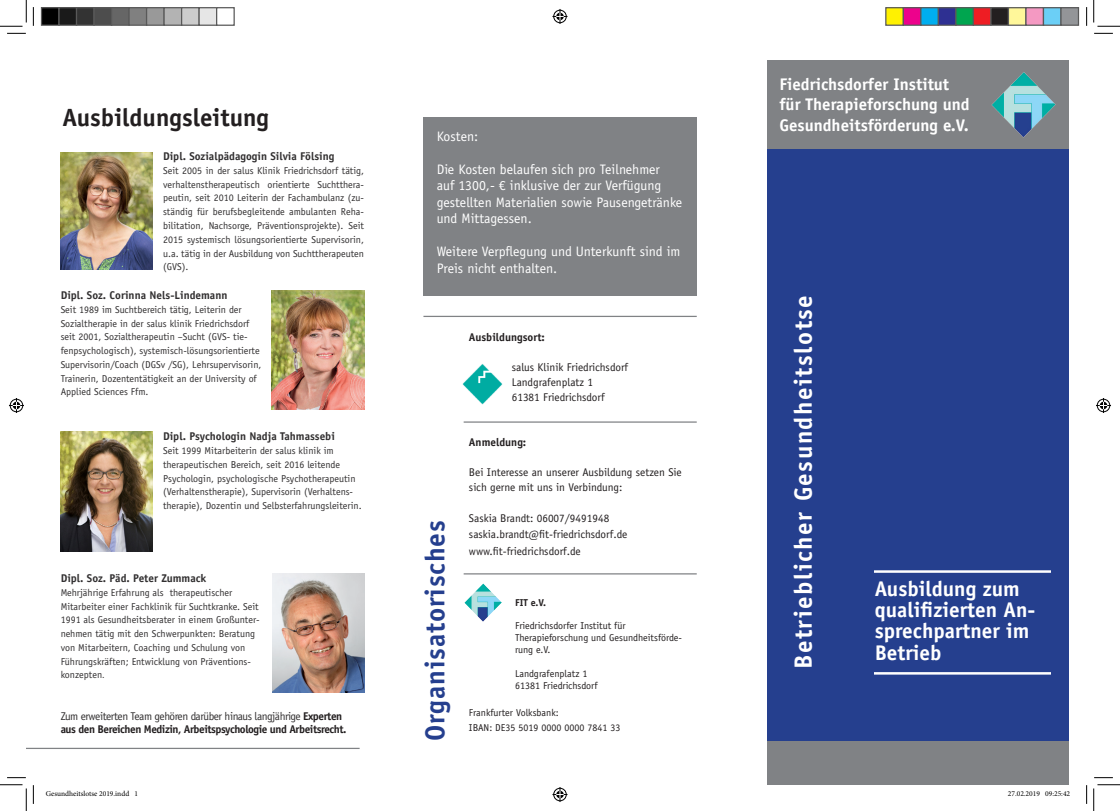
<style>
.page{position:relative;width:1120px;height:811px;background:#fff}
.page>*{position:absolute;margin:0;border:0;box-sizing:border-box;transform-origin:0 0}
.t1{font:700 27.5px "Officina Sans Std";letter-spacing:.03em;color:#253f8e}
.t2{font:700 25px "Officina Sans Std";letter-spacing:.06em;color:#fff}
.t3{font:700 25px "Officina Sans Std";color:#231f20}
.t4{font:700 21.25px/21.2px "Officina Sans Std";color:#fff}
.t5{font:700 16.88px/20.2px "Officina Sans Std";color:#fff}
.t6{font:13.75px/16.5px "Officina Sans Std";color:#fff}
.t7{font:11.25px/15px "Officina Sans Std";color:#231f20}
.t8{font:700 11.25px "Officina Sans Std";color:#312f30}
.t9{font:700 11.25px/12.5px "Officina Sans Std";letter-spacing:-.04em;color:#231f20}
.t10{font:700 11.25px "Officina Sans Std";color:#231f20}
.t11{font:10px/13.8px "Officina Sans Std";color:#312f30}
.t12{font:10px/12px "Officina Sans Std";color:#231f20}
.t13{font:700 10px "Officina Sans Std";color:#231f20}
.t14{font:7.5px "Minion Pro";color:#000}
.s1{font-family:"Calibri"}
.s2{font-weight:400;color:#312f30}
</style>
<div class="page">
<div style="left:767px;top:139px;width:301px;height:646px;background:#253f8e"></div>
<div style="left:767px;top:60px;width:301px;height:89px;background:#808285"></div>
<img style="left:992px;top:72px;width:64px;height:66px">
<svg style="left:874px;top:570px;width:195px;height:104px"></svg>
<div style="left:1051px;top:476px;width:17px;height:198px;background:#253f8e"></div>
<hr style="left:26px;top:748px;width:333px;height:1px;background:#808285">
<div style="left:423px;top:117px;width:273px;height:179px;background:#808285"></div>
<hr style="left:423px;top:316px;width:273px;height:1px;background:#808285">
<hr style="left:463px;top:421px;width:233px;height:2px;background:#808285">
<hr style="left:463px;top:573px;width:233px;height:1px;background:#808285">
<img style="left:464px;top:583px;width:38px;height:39px">
<div style="left:767px;top:741px;width:301px;height:44px;background:#808285"></div>
<img style="left:462px;top:364px;width:40px;height:40px">
<img style="left:272px;top:573px;width:92px;height:119px">
<img style="left:61px;top:152px;width:91px;height:118px">
<img style="left:272px;top:290px;width:92px;height:119px">
<img style="left:61px;top:431px;width:91px;height:121px">
<svg style="left:7px;top:33px;width:19px;height:1px"></svg>
<svg style="left:1094px;top:33px;width:18px;height:1px"></svg>
<svg style="left:7px;top:777px;width:19px;height:1px"></svg>
<svg style="left:1094px;top:777px;width:18px;height:1px"></svg>
<svg style="left:33px;top:7px;width:1px;height:19px"></svg>
<svg style="left:33px;top:785px;width:1px;height:19px"></svg>
<svg style="left:0;top:0;width:27px;height:27px"></svg>
<svg style="left:0;top:784px;width:27px;height:27px"></svg>
<svg style="left:1093px;top:0;width:26px;height:27px"></svg>
<svg style="left:1093px;top:784px;width:26px;height:27px"></svg>
<svg style="left:552px;top:9px;width:15px;height:15px"></svg>
<svg style="left:552px;top:787px;width:15px;height:15px"></svg>
<svg style="left:9px;top:398px;width:15px;height:15px"></svg>
<svg style="left:1096px;top:398px;width:14px;height:15px"></svg>
<div style="left:41px;top:8px;width:18px;height:17px;background:#000"></div>
<div style="left:41px;top:7px;width:19px;height:19px;border:1px solid #595959"></div>
<div style="left:59px;top:8px;width:17px;height:17px;background:#1a1a1a"></div>
<div style="left:58px;top:7px;width:19px;height:19px;border:1px solid #595959"></div>
<div style="left:76px;top:8px;width:18px;height:17px;background:#333"></div>
<div style="left:76px;top:7px;width:19px;height:19px;border:1px solid #595959"></div>
<div style="left:94px;top:8px;width:17px;height:17px;background:#4d4d4d"></div>
<div style="left:93px;top:7px;width:19px;height:19px;border:1px solid #595959"></div>
<div style="left:111px;top:8px;width:18px;height:17px;background:#666"></div>
<div style="left:111px;top:7px;width:19px;height:19px;border:1px solid #595959"></div>
<div style="left:129px;top:8px;width:17px;height:17px;background:#808080"></div>
<div style="left:128px;top:7px;width:19px;height:19px;border:1px solid #595959"></div>
<div style="left:146px;top:8px;width:18px;height:17px;background:#999"></div>
<div style="left:146px;top:7px;width:19px;height:19px;border:1px solid #595959"></div>
<div style="left:164px;top:8px;width:17px;height:17px;background:#b3b3b3"></div>
<div style="left:163px;top:7px;width:19px;height:19px;border:1px solid #595959"></div>
<div style="left:181px;top:8px;width:18px;height:17px;background:#ccc"></div>
<div style="left:181px;top:7px;width:19px;height:19px;border:1px solid #595959"></div>
<div style="left:199px;top:8px;width:17px;height:17px;background:#e6e6e6"></div>
<div style="left:198px;top:7px;width:19px;height:19px;border:1px solid #595959"></div>
<div style="left:216px;top:7px;width:19px;height:19px;border:1px solid #595959"></div>
<div style="left:885px;top:8px;width:18px;height:17px;background:#fff101"></div>
<div style="left:884px;top:7px;width:19px;height:19px;border:1px solid #595959"></div>
<div style="left:903px;top:8px;width:17px;height:17px;background:#ed028c"></div>
<div style="left:902px;top:7px;width:19px;height:19px;border:1px solid #595959"></div>
<div style="left:920px;top:8px;width:18px;height:17px;background:#00aeef"></div>
<div style="left:919px;top:7px;width:19px;height:19px;border:1px solid #595959"></div>
<div style="left:938px;top:8px;width:17px;height:17px;background:#2e3092"></div>
<div style="left:937px;top:7px;width:19px;height:19px;border:1px solid #595959"></div>
<div style="left:955px;top:8px;width:18px;height:17px;background:#00a54f"></div>
<div style="left:954px;top:7px;width:19px;height:19px;border:1px solid #595959"></div>
<div style="left:973px;top:8px;width:17px;height:17px;background:#ee1d23"></div>
<div style="left:972px;top:7px;width:19px;height:19px;border:1px solid #595959"></div>
<div style="left:990px;top:8px;width:18px;height:17px;background:#231f20"></div>
<div style="left:989px;top:7px;width:19px;height:19px;border:1px solid #595959"></div>
<div style="left:1008px;top:8px;width:17px;height:17px;background:#fff79a"></div>
<div style="left:1007px;top:7px;width:19px;height:19px;border:1px solid #595959"></div>
<div style="left:1025px;top:8px;width:18px;height:17px;background:#f499c2"></div>
<div style="left:1024px;top:7px;width:19px;height:19px;border:1px solid #595959"></div>
<div style="left:1043px;top:8px;width:17px;height:17px;background:#6bcff6"></div>
<div style="left:1042px;top:7px;width:19px;height:19px;border:1px solid #595959"></div>
<div style="left:1060px;top:8px;width:18px;height:17px;background:#939598"></div>
<div style="left:1059px;top:7px;width:19px;height:19px;border:1px solid #595959"></div>
<p class="t3" style="left:62px;top:102px;width:208px">Ausbildungsleitung</p>
<p class="t8" style="left:163px;top:149px;width:173px">Dipl. Sozialpädagogin Silvia Fölsing</p>
<p class="t11" style="left:163px;top:164px;width:202px;text-align:justify">Seit 2005 in der salus Klinik Friedrichsdorf tätig, verhaltenstherapeutisch orientierte Suchtthera&shy;peutin, seit 2010 Leiterin der Fachambulanz (zu&shy;ständig für berufsbegleitende ambulanten Reha&shy;bilitation, Nachsorge, Präventionsprojekte). Seit 2015 systemisch lösungsorientierte Supervisorin, u.a. tätig in der Ausbildung von Suchttherapeuten (GVS).</p>
<p class="t8" style="left:61px;top:288px;width:168px">Dipl. Soz. Corinna Nels-Lindemann</p>
<p class="t11" style="left:61px;top:303px;width:202px">Seit 1989 im Suchtbereich tätig, Leiterin der Sozialtherapie in der salus klinik Friedrichsdorf seit 2001, Sozialtherapeutin –Sucht (GVS- tie&shy;fenpsychologisch), systemisch-lösungsorientierte Supervisorin/Coach (DGSv /SG), Lehrsupervisorin, Trainerin, Dozententätigkeit an der University of Applied Sciences Ffm.</p>
<p class="t8" style="left:163px;top:430px;width:173px">Dipl. Psychologin Nadja Tahmassebi</p>
<p class="t11" style="left:163px;top:444px;width:200px">Seit 1999 Mitarbeiterin der salus klinik im therapeutischen Bereich, seit 2016 leitende Psychologin, psychologische Psychotherapeutin (Verhaltenstherapie), Supervisorin (Verhaltens&shy;therapie), Dozentin und Selbsterfahrungsleiterin.</p>
<p class="t8" style="left:61px;top:571px;width:147px">Dipl. Soz. Päd. Peter Zummack</p>
<p class="t11" style="left:61px;top:586px;width:200px">Mehrjährige Erfahrung als therapeutischer Mitarbeiter einer Fachklinik für Suchtkranke. Seit 1991 als Gesundheitsberater in einem Großunter&shy;nehmen tätig mit den Schwerpunkten: Beratung von Mitarbeitern, Coaching und Schulung von Führungskräften; Entwicklung von Präventions&shy;konzepten<span class="s1">.</span></p>
<p class="t9" style="left:61px;top:710px;width:287px"><span class="s2">Zum erweiterten Team gehören darüber hinaus langjährige</span> Experten aus den Bereichen Medizin, Arbeitspsychologie und Arbeitsrecht.</p>
<p class="t6" style="left:436px;top:128px;width:43px">Kosten:</p>
<p class="t6" style="left:436px;top:161px;width:247px">Die Kosten belaufen sich pro Teilnehmer<br>auf 1300,- € inklusive der zur Verfügung gestellten Materialien sowie Pausengetränke und Mittagessen.</p>
<p class="t6" style="left:436px;top:243px;width:245px">Weitere Verpflegung und Unterkunft sind im<br>Preis nicht enthalten.</p>
<p class="t1" style="left:418px;top:741px;width:222px;rotate:-90deg">Organisatorisches</p>
<p class="t10" style="left:469px;top:330px;width:77px">Ausbildungsort:</p>
<p class="t7" style="left:511px;top:359px;width:118px">salus Klinik Friedrichsdorf</p>
<p class="t7" style="left:511px;top:374px;width:83px">Landgrafenplatz 1</p>
<p class="t7" style="left:511px;top:389px;width:94px">61381 Friedrichsdorf</p>
<p class="t10" style="left:469px;top:435px;width:59px">Anmeldung:</p>
<p class="t7" style="left:469px;top:464px;width:214px">Bei Interesse an unserer Ausbildung setzen Sie sich gerne mit uns in Verbindung:</p>
<p class="t7" style="left:469px;top:511px;width:142px">Saskia Brandt: 06007/9491948</p>
<p class="t7" style="left:469px;top:527px;width:160px">saskia.brandt@fit-friedrichsdorf.de</p>
<p class="t7" style="left:469px;top:543px;width:113px">www.fit-friedrichsdorf.de</p>
<p class="t13" style="left:515px;top:596px;width:32px">FIT e.V.</p>
<p class="t12" style="left:515px;top:619px;width:112px">Friedrichsdorfer Institut für</p>
<p class="t12" style="left:515px;top:631px;width:168px">Therapieforschung und Gesundheitsförde&shy;rung e.V.</p>
<p class="t12" style="left:515px;top:667px;width:74px">Landgrafenplatz 1</p>
<p class="t12" style="left:515px;top:679px;width:84px">61381 Friedrichsdorf</p>
<p class="t12" style="left:469px;top:706px;width:91px">Frankfurter Volksbank:</p>
<p class="t12" style="left:469px;top:721px;width:153px">IBAN: DE35 5019 0000 0000 7841 33</p>
<p class="t5" style="left:779px;top:74px;width:171px">Fiedrichsdorfer Institut</p>
<p class="t5" style="left:779px;top:94px;width:192px">für Therapieforschung und<br>Gesundheitsförderung e.V.</p>
<p class="t2" style="left:787px;top:669px;width:376px;rotate:-90deg">Betrieblicher Gesundheitslotse</p>
<p class="t4" style="left:874px;top:578px;width:146px">Ausbildung zum</p>
<p class="t4" style="left:874px;top:599px;width:162px">qualifizierten An&shy;sprechpartner im</p>
<p class="t4" style="left:874px;top:641px;width:68px">Betrieb</p>
<p class="t14" style="left:46px;top:789px;width:94px">Gesundheitslotse 2019.indd 1</p>
<p class="t14" style="left:1007px;top:789px;width:64px">27.02.2019 09:25:42</p>
</div>
